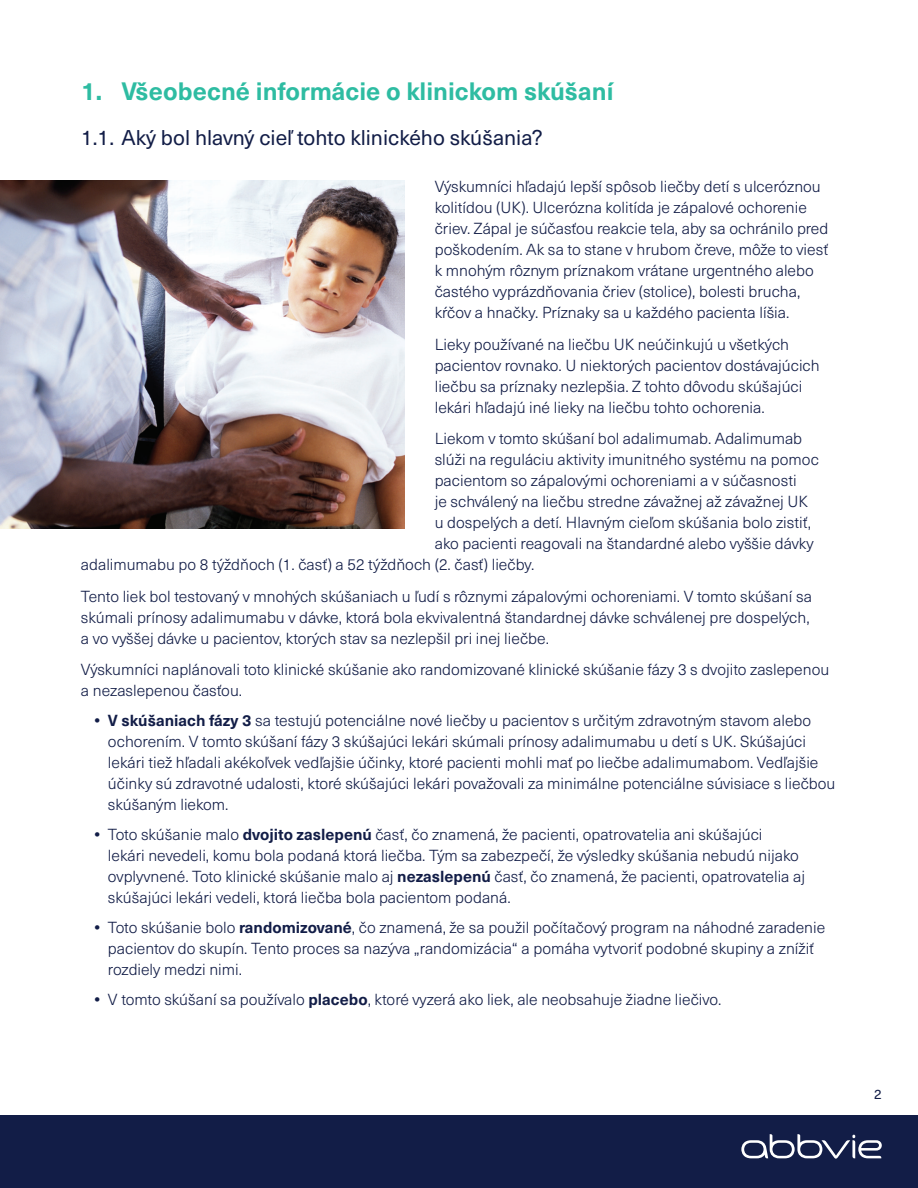
<style>
.page{position:relative;width:918px;height:1188px;background:#fff}
.page>*{position:absolute;margin:0;border:0;box-sizing:border-box;transform-origin:0 0}
.t1{font:700 24.75px "Neue Haas Unica Pro";color:#2ebca2}
.t2{font:21px "Neue Haas Unica Pro";color:#121d47}
.t3{font:300 15.75px/21px "Neue Haas Unica Pro";color:#121d47}
.t4{font:13.5px "Neue Haas Unica Pro";color:#121d47}
.s1{font-weight:700}
</style>
<div class="page">
<img style="left:0;top:180px;width:405px;height:349px">
<div style="left:0;top:1115px;width:918px;height:73px;background:#121d47"></div>
<svg style="left:741px;top:1134px;width:141px;height:25px"></svg>
<h1 class="t1" style="left:81px;top:76px;width:534px">1. Všeobecné informácie o klinickom skúšaní</h1>
<h2 class="t2" style="left:81px;top:125px;width:463px">1.1. Aký bol hlavný cieľ tohto klinického skúšania?</h2>
<p class="t3" style="left:435px;top:177px;width:395px">Výskumníci hľadajú lepší spôsob liečby detí s ulceróznou kolitídou (UK). Ulcerózna kolitída je zápalové ochorenie čriev. Zápal je súčasťou reakcie tela, aby sa ochránilo pred poškodením. Ak sa to stane v hrubom čreve, môže to viesť k mnohým rôznym príznakom vrátane urgentného alebo častého vyprázdňovania čriev (stolice), bolesti brucha, kŕčov a hnačky. Príznaky sa u každého pacienta líšia.</p>
<p class="t3" style="left:435px;top:334px;width:386px">Lieky používané na liečbu UK neúčinkujú u všetkých pacientov rovnako. U niektorých pacientov dostávajúcich liečbu sa príznaky nezlepšia. Z tohto dôvodu skúšajúci lekári hľadajú iné lieky na liečbu tohto ochorenia.</p>
<p class="t3" style="left:435px;top:429px;width:369px">Liekom v tomto skúšaní bol adalimumab. Adalimumab</p>
<p class="t3" style="left:435px;top:450px;width:386px">slúži na reguláciu aktivity imunitného systému na pomoc</p>
<p class="t3" style="left:435px;top:471px;width:363px">pacientom so zápalovými ochoreniami a v súčasnosti</p>
<p class="t3" style="left:435px;top:492px;width:375px">je schválený na liečbu stredne závažnej až závažnej UK</p>
<p class="t3" style="left:435px;top:513px;width:378px">u dospelých a detí. Hlavným cieľom skúšania bolo zistiť,</p>
<p class="t3" style="left:435px;top:534px;width:380px">ako pacienti reagovali na štandardné alebo vyššie dávky</p>
<p class="t3" style="left:81px;top:555px;width:455px">adalimumabu po 8 týždňoch (1. časť) a 52 týždňoch (2. časť) liečby.</p>
<p class="t3" style="left:81px;top:586px;width:733px">Tento liek bol testovaný v mnohých skúšaniach u ľudí s rôznymi zápalovými ochoreniami. V tomto skúšaní sa skúmali prínosy adalimumabu v dávke, ktorá bola ekvivalentná štandardnej dávke schválenej pre dospelých, a vo vyššej dávke u pacientov, ktorých stav sa nezlepšil pri inej liečbe.</p>
<p class="t3" style="left:81px;top:660px;width:750px">Výskumníci naplánovali toto klinické skúšanie ako randomizované klinické skúšanie fázy 3 s dvojito zaslepenou a nezaslepenou časťou.</p>
<p class="t3" style="left:108px;top:711px;width:729px;text-indent:-13px"><span class="s1">• V skúšaniach fázy 3</span> sa testujú potenciálne nové liečby u pacientov s určitým zdravotným stavom alebo ochorením. V tomto skúšaní fázy 3 skúšajúci lekári skúmali prínosy adalimumabu u detí s UK. Skúšajúci lekári tiež hľadali akékoľvek vedľajšie účinky, ktoré pacienti mohli mať po liečbe adalimumabom. Vedľajšie účinky sú zdravotné udalosti, ktoré skúšajúci lekári považovali za minimálne potenciálne súvisiace s liečbou skúšaným liekom.</p>
<p class="t3" style="left:108px;top:825px;width:699px;text-indent:-13px"><span class="s1">•</span> Toto skúšanie malo <span class="s1">dvojito zaslepenú</span> časť, čo znamená, že pacienti, opatrovatelia ani skúšajúci<br>lekári nevedeli, komu bola podaná ktorá liečba. Tým sa zabezpečí, že výsledky skúšania nebudú nijako ovplyvnené. Toto klinické skúšanie malo aj <span class="s1">nezaslepenú</span> časť, čo znamená, že pacienti, opatrovatelia aj skúšajúci lekári vedeli, ktorá liečba bola pacientom podaná.</p>
<p class="t3" style="left:108px;top:917px;width:719px;text-indent:-13px"><span class="s1">•</span> Toto skúšanie bolo <span class="s1">randomizované</span>, čo znamená, že sa použil počítačový program na náhodné zaradenie pacientov do skupín. Tento proces sa nazýva „randomizácia“ a pomáha vytvoriť podobné skupiny a znížiť rozdiely medzi nimi.</p>
<p class="t3" style="left:94px;top:989px;width:629px"><span class="s1">•</span> V tomto skúšaní sa používalo <span class="s1">placebo</span>, ktoré vyzerá ako liek, ale neobsahuje žiadne liečivo.</p>
<p class="t4" style="left:874px;top:1086px;width:9px">2</p>
</div>
